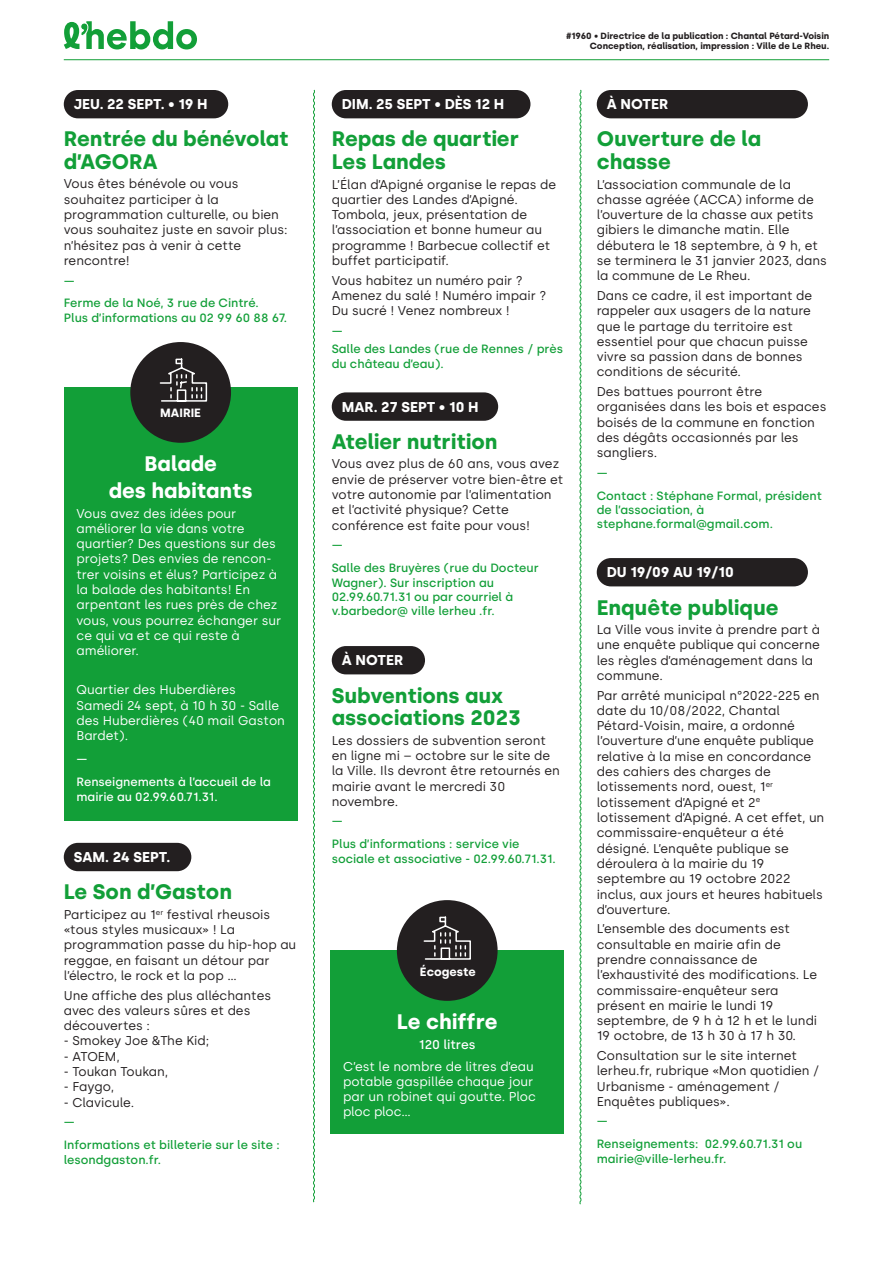
<style>
.page{position:relative;width:893px;height:1263px;background:#fff}
.page>*{position:absolute;margin:0;border:0;box-sizing:border-box;transform-origin:0 0}
.Sur-titre{font:700 21px/22.5px "Silka";color:#129f38}
.Titre_blanc{font:700 21px "Silka";color:#fff}
.Petite_date{font:700 14.25px "Silka";color:#fff}
.Texte{font:12.75px/15.3px "Silka";color:#231f20}
.Titre_blanc-2{font:12.75px/15.3px "Silka";color:#fff}
.Texte__bloc_vert{font:12.75px/15.3px "Silka";color:#fff}
.Titre_blanc-3{font:500 12.75px "Silka";color:#fff}
.Infos_supp____rensei{font:500 12px/14.4px "Silka";color:#129f38}
.Texte-2{font:500 12px/14.4px "Silka";color:#129f38}
.Infos_supp____rensei-2{font:500 12px/14.4px "Silka";color:#fff}
.t1{font:700 12px "Silka";color:#fff}
.t2{font:700 9px "Silka";color:#231f20}
</style>
<div class="page">
<svg style="left:579px;top:89px;width:3px;height:1116px"></svg>
<svg style="left:313px;top:89px;width:2px;height:1114px;background:#7bc990"></svg>
<div style="left:597px;top:90px;width:211px;height:28px;background:#231f20;border-radius:14px"></div>
<div style="left:64px;top:843px;width:127px;height:28px;background:#231f20;border-radius:14px"></div>
<div style="left:64px;top:387px;width:234px;height:434px;background:#129f38"></div>
<div style="left:130px;top:342px;width:101px;height:101px;background:#231f20;border-radius:50%"></div>
<svg style="left:159px;top:358px;width:49px;height:44px"></svg>
<div style="left:332px;top:90px;width:198px;height:28px;background:#231f20;border-radius:14px"></div>
<div style="left:332px;top:392px;width:166px;height:29px;background:#231f20;border-radius:14px"></div>
<div style="left:332px;top:646px;width:93px;height:28px;background:#231f20;border-radius:14px"></div>
<div style="left:330px;top:950px;width:234px;height:184px;background:#129f38"></div>
<div style="left:397px;top:900px;width:101px;height:101px;background:#231f20;border-radius:50%"></div>
<svg style="left:423px;top:916px;width:48px;height:44px"></svg>
<div style="left:64px;top:90px;width:164px;height:28px;background:#231f20;border-radius:14px"></div>
<div style="left:597px;top:558px;width:211px;height:28px;background:#231f20;border-radius:14px"></div>
<svg style="left:64px;top:21px;width:133px;height:28px"></svg>
<hr style="left:64px;top:59px;width:765px;height:1px;background:#129f38">
<p class="Petite_date" style="left:74px;top:96px;width:135px">JEU. 22 SEPT. • 19 H</p>
<p class="Sur-titre" style="left:64px;top:128px;width:226px">Rentrée du bénévolat d’AGORA</p>
<p class="Texte" style="left:64px;top:176px;width:225px">Vous êtes bénévole ou vous souhaitez participer à la programmation culturelle, ou bien vous souhaitez juste en savoir plus: n’hésitez pas à venir à cette rencontre!</p>
<p class="Texte-2" style="left:64px;top:273px;width:12px">—</p>
<p class="Infos_supp____rensei" style="left:64px;top:296px;width:225px">Ferme de la Noé, 3 rue de Cintré.<br>Plus d’informations au 02 99 60 88 67.</p>
<p class="t1" style="left:160px;top:406px;width:42px">MAIRIE</p>
<p class="Titre_blanc" style="left:145px;top:451px;width:74px">Balade</p>
<p class="Titre_blanc" style="left:109px;top:478px;width:145px">des habitants</p>
<p class="Titre_blanc-2" style="left:77px;top:505px;width:206px">Vous avez des idées pour améliorer la vie dans votre quartier? Des questions sur des projets? Des envies de rencon&shy;trer voisins et élus? Participez à la balade des habitants! En arpentant les rues près de chez vous, vous pourrez échanger sur ce qui va et ce qui reste à améliorer.</p>
<p class="Texte__bloc_vert" style="left:77px;top:682px;width:210px">Quartier des Huberdières<br>Samedi 24 sept, à 10 h 30 - Salle des Huberdières (40 mail Gaston<br>Bardet).</p>
<p class="Infos_supp____rensei-2" style="left:77px;top:752px;width:12px">—</p>
<p class="Infos_supp____rensei-2" style="left:77px;top:775px;width:196px">Renseignements à l’accueil de la mairie au 02.99.60.71.31.</p>
<p class="Petite_date" style="left:74px;top:848px;width:98px">SAM. 24 SEPT.</p>
<p class="Sur-titre" style="left:64px;top:881px;width:170px">Le Son d’Gaston</p>
<p class="Texte" style="left:64px;top:907px;width:234px">Participez au 1<sup>er</sup> festival rheusois «tous styles musicaux» ! La programmation passe du hip-hop au reggae, en faisant un détour par l’électro, le rock et la pop …</p>
<p class="Texte" style="left:64px;top:987px;width:209px">Une affiche des plus alléchantes avec des valeurs sûres et des découvertes :</p>
<p class="Texte" style="left:64px;top:1033px;width:147px">- Smokey Joe &amp;The Kid;</p>
<p class="Texte" style="left:64px;top:1049px;width:58px">- ATOEM,</p>
<p class="Texte" style="left:64px;top:1064px;width:106px">- Toukan Toukan,</p>
<p class="Texte" style="left:64px;top:1079px;width:52px">- Faygo,</p>
<p class="Texte" style="left:64px;top:1094px;width:72px">- Clavicule.</p>
<p class="Texte-2" style="left:64px;top:1115px;width:12px">—</p>
<p class="Infos_supp____rensei" style="left:64px;top:1138px;width:217px">Informations et billeterie sur le site : lesondgaston.fr.</p>
<p class="Petite_date" style="left:342px;top:96px;width:164px">DIM. 25 SEPT • DÈS 12 H</p>
<p class="t2" style="left:566px;top:30px;width:264px">#1960 • Directrice de la publication : Chantal Pétard-Voisin</p>
<p class="t2" style="left:590px;top:41px;width:241px">Conception, réalisation, impression : Ville de Le Rheu.</p>
<p class="Petite_date" style="left:607px;top:96px;width:63px">À NOTER</p>
<p class="Sur-titre" style="left:332px;top:128px;width:189px">Repas de quartier<br>Les Landes</p>
<p class="Texte" style="left:332px;top:176px;width:226px">L’Élan d’Apigné organise le repas de quartier des Landes d’Apigné.<br>Tombola, jeux, présentation de l’association et bonne humeur au programme ! Barbecue collectif et buffet participatif.</p>
<p class="Texte" style="left:332px;top:272px;width:216px">Vous habitez un numéro pair ?<br>Amenez du salé ! Numéro impair ?<br>Du sucré ! Venez nombreux !</p>
<p class="Texte-2" style="left:332px;top:323px;width:12px">—</p>
<p class="Texte-2" style="left:332px;top:342px;width:233px">Salle des Landes (rue de Rennes / près du château d’eau).</p>
<p class="Petite_date" style="left:342px;top:398px;width:138px">MAR. 27 SEPT • 10 H</p>
<p class="Sur-titre" style="left:332px;top:430px;width:167px">Atelier nutrition</p>
<p class="Texte" style="left:332px;top:456px;width:233px">Vous avez plus de 60 ans, vous avez envie de préserver votre bien-être et votre autonomie par l’alimentation et l’activité physique? Cette conférence est faite pour vous!</p>
<p class="Texte-2" style="left:332px;top:538px;width:12px">—</p>
<p class="Infos_supp____rensei" style="left:332px;top:561px;width:208px">Salle des Bruyères (rue du Docteur<br>Wagner). Sur inscription au<br>02.99.60.71.31 ou par courriel à v.barbedor@ ville lerheu .fr.</p>
<p class="Petite_date" style="left:342px;top:652px;width:63px">À NOTER</p>
<p class="Sur-titre" style="left:332px;top:684px;width:190px">Subventions aux associations 2023</p>
<p class="Texte" style="left:332px;top:732px;width:230px">Les dossiers de subvention seront en ligne mi – octobre sur le site de la Ville. Ils devront être retournés en mairie avant le mercredi 30 novembre.</p>
<p class="Texte-2" style="left:332px;top:814px;width:12px">—</p>
<p class="Infos_supp____rensei" style="left:332px;top:837px;width:225px">Plus d’informations : service vie sociale et associative - 02.99.60.71.31.</p>
<p class="t1" style="left:420px;top:965px;width:57px">Écogeste</p>
<p class="Titre_blanc" style="left:397px;top:1009px;width:102px">Le chiffre</p>
<p class="Titre_blanc-3" style="left:419px;top:1037px;width:58px">120 litres</p>
<p class="Texte__bloc_vert" style="left:343px;top:1058px;width:194px">C’est le nombre de litres d’eau potable gaspillée chaque jour par un robinet qui goutte. Ploc ploc ploc…</p>
<p class="Sur-titre" style="left:597px;top:128px;width:166px">Ouverture de la chasse</p>
<p class="Texte" style="left:597px;top:176px;width:232px">L’association communale de la chasse agréée (ACCA) informe de l’ouverture de la chasse aux petits gibiers le dimanche matin. Elle débutera le 18 septembre, à 9 h, et se terminera le 31 janvier 2023, dans la commune de Le Rheu.</p>
<p class="Texte" style="left:597px;top:288px;width:217px">Dans ce cadre, il est important de rappeler aux usagers de la nature que le partage du territoire est essentiel pour que chacun puisse vivre sa passion dans de bonnes conditions de sécurité.</p>
<p class="Texte" style="left:597px;top:384px;width:231px">Des battues pourront être organisées dans les bois et espaces boisés de la commune en fonction des dégâts occasionnés par les sangliers.</p>
<p class="Texte-2" style="left:597px;top:465px;width:12px">—</p>
<p class="Infos_supp____rensei" style="left:597px;top:488px;width:227px">Contact : Stéphane Formal, président de l’association, à stephane.formal@gmail.com.</p>
<p class="Petite_date" style="left:607px;top:564px;width:129px">DU 19/09 AU 19/10</p>
<p class="Sur-titre" style="left:597px;top:596px;width:183px">Enquête publique</p>
<p class="Texte" style="left:597px;top:622px;width:225px">La Ville vous invite à prendre part à une enquête publique qui concerne les règles d’aménagement dans la commune.</p>
<p class="Texte" style="left:597px;top:687px;width:229px">Par arrêté municipal n°2022-225 en date du 10/08/2022, Chantal<br>Pétard-Voisin, maire, a ordonné l’ouverture d’une enquête publique relative à la mise en concordance des cahiers des charges de lotissements nord, ouest, 1<sup>er </sup>lotissement d’Apigné et 2<sup>e </sup>lotissement d’Apigné. A cet effet, un commissaire-enquêteur a été désigné. L’enquête publique se déroulera à la mairie du 19 septembre au 19 octobre 2022 inclus, aux jours et heures habituels d’ouverture.</p>
<p class="Texte" style="left:597px;top:921px;width:222px">L’ensemble des documents est consultable en mairie afin de prendre connaissance de l’exhaustivité des modifications. Le commissaire-enquêteur sera présent en mairie le lundi 19 septembre, de 9 h à 12 h et le lundi<br>19 octobre, de 13 h 30 à 17 h 30.</p>
<p class="Texte" style="left:597px;top:1048px;width:224px">Consultation sur le site internet lerheu.fr, rubrique «Mon quotidien /<br>Urbanisme - aménagement /<br>Enquêtes publiques».</p>
<p class="Texte-2" style="left:597px;top:1114px;width:12px">—</p>
<p class="Infos_supp____rensei" style="left:597px;top:1137px;width:207px">Renseignements: 02.99.60.71.31 ou mairie@ville-lerheu.fr.</p>
</div>
